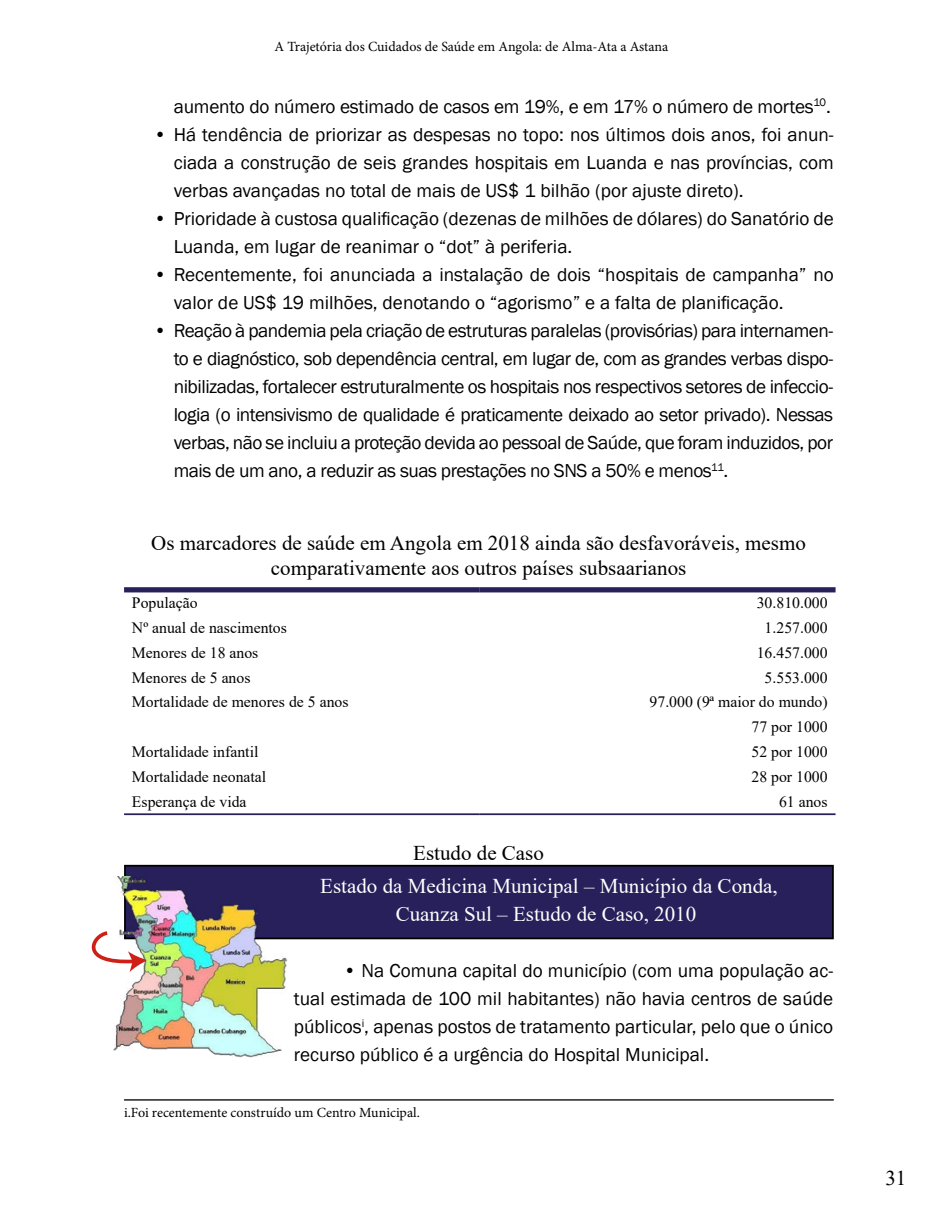
<style>
.page{position:relative;width:943px;height:1216px;background:#fff}
.page>*{position:absolute;margin:0;border:0;box-sizing:border-box;transform-origin:0 0}
.t1{font:21px/25.2px "Times New Roman";color:#000;text-align:center}
.t2{font:21px/28px "Times New Roman";color:#fff;text-align:center}
.t3{font:19.25px/28px "Franklin Gothic";color:#000;text-align:justify}
.t4{font:15.75px/24.8px "Times New Roman";color:#000;text-align:right}
.t5{font:14px "Minion Pro";color:#000}
</style>
<div class="page">
<div style="left:125px;top:865px;width:708px;height:73px;background:#27205b"></div>
<div style="left:124px;top:864px;width:709px;height:75px;border:2px solid #000"></div>
<div style="left:124px;top:587px;width:356px;height:5px;background:#27205b"></div>
<div style="left:480px;top:587px;width:355px;height:5px;background:#27205b"></div>
<hr style="left:124px;top:813px;width:356px;height:2px;background:#27205b">
<hr style="left:480px;top:813px;width:355px;height:2px;background:#27205b">
<hr style="left:124px;top:1099px;width:709px;height:1px;background:#000">
<svg style="left:91px;top:931px;width:22px;height:32px"></svg>
<img style="left:113px;top:876px;width:181px;height:181px">
<p class="t5" style="left:274px;top:37px;width:395px">A Trajetória dos Cuidados de Saúde em Angola: de Alma-Ata a Astana</p>
<p class="t3" style="left:174px;top:93px;width:658px">aumento do número estimado de casos em 19%, e em 17% o número de mortes<sup>10</sup>.</p>
<p class="t3" style="left:174px;top:121px;width:661px;text-indent:-20px">• Há tendência de priorizar as despesas no topo: nos últimos dois anos, foi anun&shy;ciada a construção de seis grandes hospitais em Luanda e nas províncias, com verbas avançadas no total de mais de US$ 1 bilhão (por ajuste direto).</p>
<p class="t3" style="left:174px;top:205px;width:661px;text-indent:-20px">• Prioridade à custosa qualificação (dezenas de milhões de dólares) do Sanatório de<br>Luanda, em lugar de reanimar o “dot” à periferia.</p>
<p class="t3" style="left:174px;top:261px;width:661px;text-indent:-20px">• Recentemente, foi anunciada a instalação de dois “hospitais de campanha” no valor de US$ 19 milhões, denotando o “agorismo” e a falta de planificação.</p>
<p class="t3" style="left:174px;top:317px;width:661px;text-indent:-20px">• Reação à pandemia pela criação de estruturas paralelas (provisórias) para internamen&shy;to e diagnóstico, sob dependência central, em lugar de, com as grandes verbas dispo&shy;nibilizadas, fortalecer estruturalmente os hospitais nos respectivos setores de infeccio&shy;logia (o intensivismo de qualidade é praticamente deixado ao setor privado). Nessas verbas, não se incluiu a proteção devida ao pessoal de Saúde, que foram induzidos, por mais de um ano, a reduzir as suas prestações no SNS a 50% e menos<sup>11</sup>.</p>
<p class="t1" style="left:151px;top:529px;width:656px">Os marcadores de saúde em Angola em 2018 ainda são desfavoráveis, mesmo comparativamente aos outros países subsaarianos</p>
<p class="t4" style="left:132px;top:589px;width:67px">População</p>
<p class="t4" style="left:756px;top:589px;width:72px">30.810.000</p>
<p class="t4" style="left:132px;top:614px;width:156px">Nº anual de nascimentos</p>
<p class="t4" style="left:764px;top:614px;width:64px">1.257.000</p>
<p class="t4" style="left:132px;top:639px;width:128px">Menores de 18 anos</p>
<p class="t4" style="left:756px;top:639px;width:72px">16.457.000</p>
<p class="t4" style="left:132px;top:664px;width:120px">Menores de 5 anos</p>
<p class="t4" style="left:764px;top:664px;width:64px">5.553.000</p>
<p class="t4" style="left:132px;top:689px;width:218px">Mortalidade de menores de 5 anos</p>
<p class="t4" style="left:649px;top:689px;width:180px">97.000 (9ª maior do mundo)<br>77 por 1000</p>
<p class="t4" style="left:132px;top:739px;width:128px">Mortalidade infantil</p>
<p class="t4" style="left:751px;top:739px;width:78px">52 por 1000</p>
<p class="t4" style="left:132px;top:764px;width:136px">Mortalidade neonatal</p>
<p class="t4" style="left:751px;top:764px;width:78px">28 por 1000</p>
<p class="t4" style="left:132px;top:789px;width:116px">Esperança de vida</p>
<p class="t4" style="left:779px;top:789px;width:50px">61 anos</p>
<p class="t1" style="left:413px;top:839px;width:132px">Estudo de Caso</p>
<p class="t2" style="left:320px;top:871px;width:459px">Estado da Medicina Municipal – Município da Conda,<br>Cuanza Sul – Estudo de Caso, 2010</p>
<p class="t3" style="left:294px;top:957px;width:541px;text-indent:50px">• Na Comuna capital do município (com uma população ac&shy;tual estimada de 100 mil habitantes) não havia centros de saúde públicos<sup>i</sup>, apenas postos de tratamento particular, pelo que o único recurso público é a urgência do Hospital Municipal.</p>
<p class="t5" style="left:124px;top:1102px;width:297px">i.Foi recentemente construído um Centro Municipal.</p>
<p class="t1" style="left:885px;top:1164px;width:22px">31</p>
</div>
